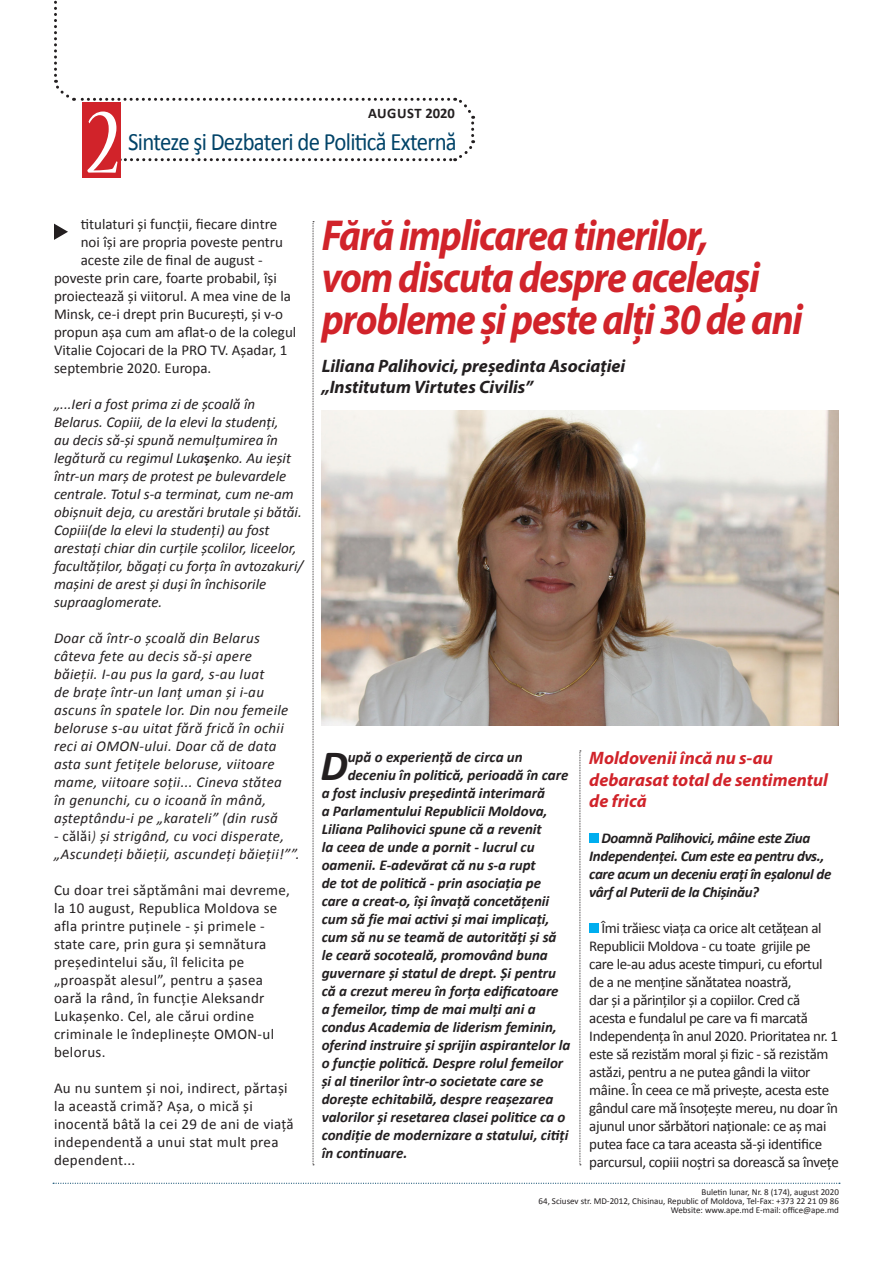
<style>
.page{position:relative;width:893px;height:1263px;background:#fff}
.page>*{position:absolute;margin:0;border:0;box-sizing:border-box;transform-origin:0 0}
.t1{font:condensed 102px "Nueva Std";color:#fff}
.TITLU{font:italic 700 43.5px/42px "Myriad Pro";letter-spacing:-.03em;color:#d1232a;scale:.9 1}
.MANSHETA{font:italic 700 43.35px "Calibri";color:#231f20}
.t2{font:25.05px "Calibri";letter-spacing:-.03em;color:#014368;scale:.91 1}
.INTERTITLU{font:italic 700 18px "Myriad Pro";color:#231f20}
.INTERTITLU-2{font:italic 700 18px/21.6px "Myriad Pro";color:#d1232a}
.MANSHETA-2{font:italic 700 15px "Calibri";color:#231f20}
.texte{font:15px/18px "Calibri";letter-spacing:-.025em;color:#231f20}
.texte-2{font:italic 15px/18px "Calibri";letter-spacing:.02em;color:#231f20}
.texte-3{font:15px/18px "Calibri";letter-spacing:.02em;color:#231f20}
.texte-4{font:italic 15px/18px "Calibri";color:#231f20}
.texte-5{font:15px "Calibri";color:#231f20}
.texte-6{font:italic 700 15px/18px "Calibri";letter-spacing:-.025em;color:#231f20}
.t3{font:700 14.55px "Calibri";letter-spacing:.025em;color:#231f20}
.t4{font:9px/9px "Calibri";color:#231f20;text-align:right}
.s1{font-weight:700;font-style:normal}
.s2{font-style:normal}
.s3{font-weight:300}
</style>
<div class="page">
<svg style="left:54px;top:0;width:422px;height:161px"></svg>
<div style="left:82px;top:102px;width:38px;height:76px;background:#d1232a"></div>
<svg style="left:53px;top:1183px;width:787px;height:1px"></svg>
<svg style="left:54px;top:224px;width:14px;height:16px"></svg>
<svg style="left:313px;top:221px;width:1px;height:944px"></svg>
<svg style="left:580px;top:750px;width:1px;height:415px"></svg>
<div style="left:589px;top:833px;width:10px;height:10px;background:#00aeef"></div>
<div style="left:589px;top:923px;width:10px;height:10px;background:#00aeef"></div>
<img style="left:322px;top:410px;width:517px;height:315px">
<p class="t1" style="left:87px;top:96px;width:34px">2</p>
<p class="t3" style="left:368px;top:104px;width:88px">AUGUST 2020</p>
<h3 class="t2" style="left:128px;top:126px;width:363px">Sinteze şi Dezbateri de Politică Externă</h3>
<p class="texte-5" style="left:81px;top:215px;width:198px">titulaturi și funcții, fiecare dintre</p>
<p class="texte-5" style="left:81px;top:233px;width:204px">noi își are propria poveste pentru</p>
<p class="texte-5" style="left:81px;top:251px;width:184px">aceste zile de final de august -</p>
<p class="texte-5" style="left:54px;top:269px;width:224px">poveste prin care, foarte probabil, își</p>
<p class="texte-5" style="left:54px;top:287px;width:239px">proiectează și viitorul. A mea vine de la</p>
<p class="texte-5" style="left:54px;top:305px;width:231px">Minsk, ce-i drept prin București, și v-o</p>
<p class="texte-5" style="left:54px;top:323px;width:244px">propun așa cum am aflat-o de la colegul</p>
<p class="texte-5" style="left:54px;top:341px;width:235px">Vitalie Cojocari de la PRO TV. Așadar, 1</p>
<p class="texte-5" style="left:54px;top:359px;width:159px">septembrie 2020. Europa.</p>
<p class="texte-4" style="left:54px;top:395px;width:251px">„...Ieri a fost prima zi de școală în Belarus. Copiii, de la elevi la studenți,<br>au decis să-și spună nemulțumirea în legătură cu regimul Luka<span class="s1">ș</span>enko. Au ieșit într-un marș de protest pe bulevardele centrale. Totul s-a terminat, cum ne-am obișnuit deja, cu arestări brutale și bătăi.<br>Copiii(de la elevi la studenți) au fost arestați chiar din curțile școlilor, liceelor, facultăților, băgați cu forța în avtozakuri/ mașini de arest și duși în închisorile supraaglomerate.</p>
<p class="texte-2" style="left:54px;top:629px;width:236px">Doar că într-o școală din Belarus câteva fete au decis să-și apere băieții. I-au pus la gard, s-au luat<br>de brațe într-un lanț uman și i-au ascuns în spatele lor. Din nou femeile beloruse s-au uitat fără frică în ochii reci ai OMON-ului. Doar că de data asta sunt fetițele beloruse, viitoare mame, viitoare soții... Cineva stătea în genunchi, cu o icoană în mână, așteptându-i pe „karateli” (din rusă</p>
<p class="texte-2" style="left:54px;top:827px;width:247px"><span class="s2">- călăi</span><span class="s3">)</span> și strigând, cu voci disperate, „Ascundeți băieții, ascundeți băieții!””.</p>
<p class="texte-3" style="left:54px;top:881px;width:237px">Cu doar trei săptămâni mai devreme, la 10 august, Republica Moldova se afla printre puținele - și primele - state care, prin gura și semnătura președintelui său, îl felicita pe „proaspăt alesul”, pentru a șasea oară la rând, în funcție Aleksandr<br>Lukașenko. Cel, ale cărui ordine criminale le îndeplinește OMON-ul belorus.</p>
<p class="texte-3" style="left:54px;top:1079px;width:241px">Au nu suntem și noi, indirect, părtași la această crimă? Așa, o mică și inocentă bâtă la cei 29 de ani de viață independentă a unui stat mult prea dependent...</p>
<p class="TITLU" style="left:322px;top:213px;width:536px">Fără implicarea tinerilor,<br>vom discuta despre aceleași probleme și peste alți 30 de ani</p>
<p class="INTERTITLU" style="left:322px;top:354px;width:305px">Liliana Palihovici, președinta Asociației</p>
<p class="INTERTITLU" style="left:322px;top:376px;width:213px">„Institutum Virtutes Civilis”</p>
<p class="MANSHETA" style="left:320px;top:738px;width:29px">D</p>
<p class="MANSHETA-2" style="left:348px;top:747px;width:177px">upă o experiență de circa un</p>
<p class="MANSHETA-2" style="left:348px;top:765px;width:222px">deceniu în politică, perioadă în care</p>
<p class="MANSHETA-2" style="left:322px;top:783px;width:225px">a fost inclusiv președintă interimară</p>
<p class="MANSHETA-2" style="left:322px;top:801px;width:227px">a Parlamentului Republicii Moldova,</p>
<p class="MANSHETA-2" style="left:322px;top:819px;width:222px">Liliana Palihovici spune că a revenit</p>
<p class="MANSHETA-2" style="left:322px;top:837px;width:214px">la ceea de unde a pornit - lucrul cu</p>
<p class="MANSHETA-2" style="left:322px;top:855px;width:216px">oamenii. E-adevărat că nu s-a rupt</p>
<p class="MANSHETA-2" style="left:322px;top:873px;width:221px">de tot de politică - prin asociația pe</p>
<p class="MANSHETA-2" style="left:322px;top:891px;width:229px">care a creat-o, își învață concetățenii</p>
<p class="MANSHETA-2" style="left:322px;top:909px;width:229px">cum să fie mai activi și mai implicați,</p>
<p class="MANSHETA-2" style="left:322px;top:927px;width:236px">cum să nu se teamă de autorități și să</p>
<p class="MANSHETA-2" style="left:322px;top:945px;width:228px">le ceară socoteală, promovând buna</p>
<p class="MANSHETA-2" style="left:322px;top:963px;width:236px">guvernare și statul de drept. Și pentru</p>
<p class="MANSHETA-2" style="left:322px;top:981px;width:238px">că a crezut mereu în forța edificatoare</p>
<p class="MANSHETA-2" style="left:322px;top:999px;width:216px">a femeilor, timp de mai mulți ani a</p>
<p class="MANSHETA-2" style="left:322px;top:1017px;width:237px">condus Academia de liderism feminin,</p>
<p class="MANSHETA-2" style="left:322px;top:1035px;width:250px">oferind instruire și sprijin aspirantelor la</p>
<p class="MANSHETA-2" style="left:322px;top:1053px;width:243px">o funcție politică. Despre rolul femeilor</p>
<p class="MANSHETA-2" style="left:322px;top:1071px;width:223px">și al tinerilor într-o societate care se</p>
<p class="MANSHETA-2" style="left:322px;top:1089px;width:233px">dorește echitabilă, despre reașezarea</p>
<p class="MANSHETA-2" style="left:322px;top:1107px;width:245px">valorilor și resetarea clasei politice ca o</p>
<p class="MANSHETA-2" style="left:322px;top:1125px;width:248px">condiție de modernizare a statului, citiți</p>
<p class="MANSHETA-2" style="left:322px;top:1143px;width:87px">în continuare.</p>
<p class="INTERTITLU-2" style="left:589px;top:747px;width:240px">Moldovenii încă nu s-au debarasat total de sentimentul de frică</p>
<p class="texte-6" style="left:589px;top:829px;width:244px;text-indent:12px">Doamnă Palihovici, mâine este Ziua Independenței. Cum este ea pentru dvs., care acum un deceniu erați în eșalonul de vârf al Puterii de la Chișinău?</p>
<p class="texte" style="left:589px;top:919px;width:251px;text-indent:12px">Îmi trăiesc viața ca orice alt cetățean al Republicii Moldova - cu toate grijile pe care le-au adus aceste timpuri, cu efortul de a ne menține sănătatea noastră,<br>dar și a părinților și a copiilor. Cred că acesta e fundalul pe care va fi marcată Independența în anul 2020. Prioritatea nr. 1 este să rezistăm moral și fizic - să rezistăm astăzi, pentru a ne putea gândi la viitor mâine. În ceea ce mă privește, acesta este gândul care mă însoțește mereu, nu doar în ajunul unor sărbători naționale: ce aș mai putea face ca tara aceasta să-și identifice parcursul, copiii noștri sa dorească sa învețe</p>
<p class="t4" style="left:539px;top:1187px;width:302px">Buletin lunar, Nr. 8 (174), august 2020<br>64, Sciusev str. MD-2012, Chisinau, Republic of Moldova, Tel-Fax: +373 22 21 09 86<br>Website: www.ape.md E-mail: office@ape.md</p>
</div>
